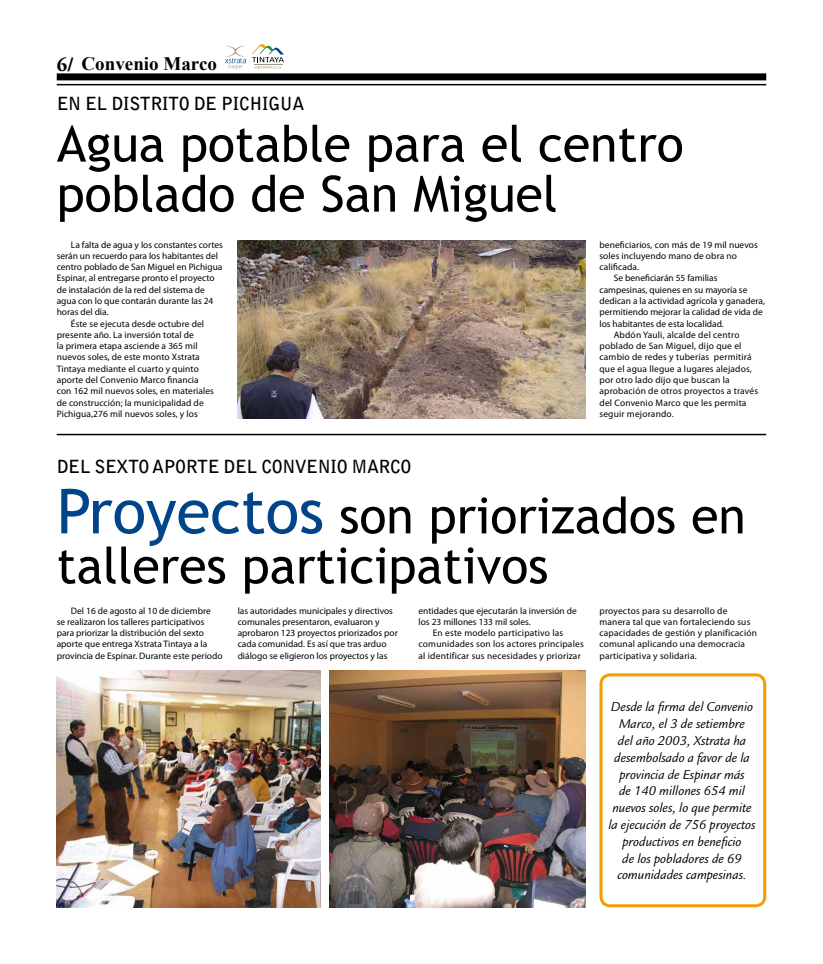
<style>
.page{position:relative;width:823px;height:964px;background:#fff}
.page>*{position:absolute;margin:0;border:0;box-sizing:border-box;transform-origin:0 0}
.t1{font:50px/50px "Trebuchet MS";color:#000}
.t2{font:700 19px "Times New Roman";color:#000}
.t3{font:700 18px "Bell Gothic Std";letter-spacing:-.03em;color:#000}
.t4{font:italic 14px/16.8px "Legacy Sans Std";color:#000;text-align:center}
.t5{font:9.4px/11.3px "Myriad Pro";letter-spacing:.005em;color:#000}
.s1{font-family:"Adobe Garamond Pro";font-size:20px}
.s2{font-size:62px;color:#004489}
</style>
<div class="page">
<svg style="left:225px;top:46px;width:21px;height:23px"></svg>
<svg style="left:252px;top:44px;width:32px;height:25px"></svg>
<div style="left:57px;top:73px;width:708px;height:7px;background:#000"></div>
<hr style="left:57px;top:84px;width:708px;height:1px;background:#000">
<img style="left:237px;top:240px;width:348px;height:178px">
<img style="left:329px;top:670px;width:256px;height:237px">
<img style="left:57px;top:670px;width:263px;height:237px">
<div style="left:599px;top:673px;width:166px;height:234px;border:3px solid #f49d00;border-radius:9px"></div>
<hr style="left:57px;top:434px;width:708px;height:1px;background:#000">
<h2 class="t2" style="left:57px;top:50px;width:162px"><span class="s1">6/</span> Convenio Marco</h2>
<h3 class="t3" style="left:57px;top:92px;width:249px">EN EL DISTRITO DE PICHIGUA</h3>
<h1 class="t1" style="left:57px;top:120px;width:628px">Agua potable para el centro poblado de San Miguel</h1>
<p class="t5" style="left:71px;top:239px;width:153px">La falta de agua y los constantes cortes</p>
<p class="t5" style="left:57px;top:250px;width:163px">serán un recuerdo para los habitantes del</p>
<p class="t5" style="left:57px;top:261px;width:167px">centro poblado de San Miguel en Pichigua</p>
<p class="t5" style="left:57px;top:272px;width:159px">Espinar, al entregarse pronto el proyecto</p>
<p class="t5" style="left:57px;top:284px;width:150px">de instalación de la red del sistema de</p>
<p class="t5" style="left:57px;top:295px;width:158px">agua con lo que contarán durante las 24</p>
<p class="t5" style="left:57px;top:306px;width:53px">horas del día.</p>
<p class="t5" style="left:71px;top:318px;width:135px">Éste se ejecuta desde octubre del</p>
<p class="t5" style="left:57px;top:329px;width:139px">presente año. La inversión total de</p>
<p class="t5" style="left:57px;top:340px;width:142px">la primera etapa asciende a 365 mil</p>
<p class="t5" style="left:57px;top:351px;width:144px">nuevos soles, de este monto Xstrata</p>
<p class="t5" style="left:57px;top:363px;width:143px">Tintaya mediante el cuarto y quinto</p>
<p class="t5" style="left:57px;top:374px;width:143px">aporte del Convenio Marco financia</p>
<p class="t5" style="left:57px;top:385px;width:159px">con 162 mil nuevos soles, en materiales</p>
<p class="t5" style="left:57px;top:396px;width:148px">de construcción; la municipalidad de</p>
<p class="t5" style="left:57px;top:408px;width:142px">Pichigua,276 mil nuevos soles, y los</p>
<h3 class="t3" style="left:57px;top:455px;width:356px">DEL SEXTO APORTE DEL CONVENIO MARCO</h3>
<p class="t5" style="left:599px;top:239px;width:160px">beneficiarios, con más de 19 mil nuevos</p>
<p class="t5" style="left:599px;top:250px;width:139px">soles incluyendo mano de obra no</p>
<p class="t5" style="left:599px;top:261px;width:41px">calificada.</p>
<p class="t5" style="left:613px;top:272px;width:105px">Se beneficiarán 55 familias</p>
<p class="t5" style="left:599px;top:284px;width:149px">campesinas, quienes en su mayoría se</p>
<p class="t5" style="left:599px;top:295px;width:167px">dedican a la actividad agrícola y ganadera,</p>
<p class="t5" style="left:599px;top:306px;width:165px">permitiendo mejorar la calidad de vida de</p>
<p class="t5" style="left:599px;top:318px;width:126px">los habitantes de esta localidad.</p>
<p class="t5" style="left:613px;top:329px;width:127px">Abdón Yauli, alcalde del centro</p>
<p class="t5" style="left:599px;top:340px;width:143px">poblado de San Miguel, dijo que el</p>
<p class="t5" style="left:599px;top:351px;width:153px">cambio de redes y tuberías permitirá</p>
<p class="t5" style="left:599px;top:363px;width:154px">que el agua llegue a lugares alejados,</p>
<p class="t5" style="left:599px;top:374px;width:132px">por otro lado dijo que buscan la</p>
<p class="t5" style="left:599px;top:385px;width:160px">aprobación de otros proyectos a través</p>
<p class="t5" style="left:599px;top:396px;width:148px">del Convenio Marco que les permita</p>
<p class="t5" style="left:599px;top:408px;width:76px">seguir mejorando.</p>
<h1 class="t1" style="left:57px;top:491px;width:690px"><span class="s2">Proyectos</span> son priorizados en talleres participativos</h1>
<p class="t5" style="left:57px;top:604px;width:167px;text-indent:14px">Del 16 de agosto al 10 de diciembre<br>se realizaron los talleres participativos para priorizar la distribución del sexto aporte que entrega Xstrata Tintaya a la provincia de Espinar. Durante este periodo</p>
<p class="t5" style="left:237px;top:604px;width:161px">las autoridades municipales y directivos comunales presentaron, evaluaron y aprobaron 123 proyectos priorizados por cada comunidad. Es así que tras arduo diálogo se eligieron los proyectos y las</p>
<p class="t5" style="left:418px;top:604px;width:159px">entidades que ejecutarán la inversión de los 23 millones 133 mil soles.</p>
<p class="t5" style="left:418px;top:627px;width:166px;text-indent:14px">En este modelo participativo las comunidades son los actores principales al identificar sus necesidades y priorizar</p>
<p class="t5" style="left:599px;top:604px;width:159px">proyectos para su desarrollo de manera tal que van fortaleciendo sus capacidades de gestión y planificación comunal aplicando una democracia participativa y solidaria.</p>
<p class="t4" style="left:608px;top:699px;width:149px">Desde la firma del Convenio<br>Marco, el 3 de setiembre<br>del año 2003, Xstrata ha desembolsado a favor de la provincia de Espinar más<br>de 140 millones 654 mil nuevos soles, lo que permite la ejecución de 756 proyectos productivos en beneficio<br>de los pobladores de 69 comunidades campesinas.</p>
</div>
